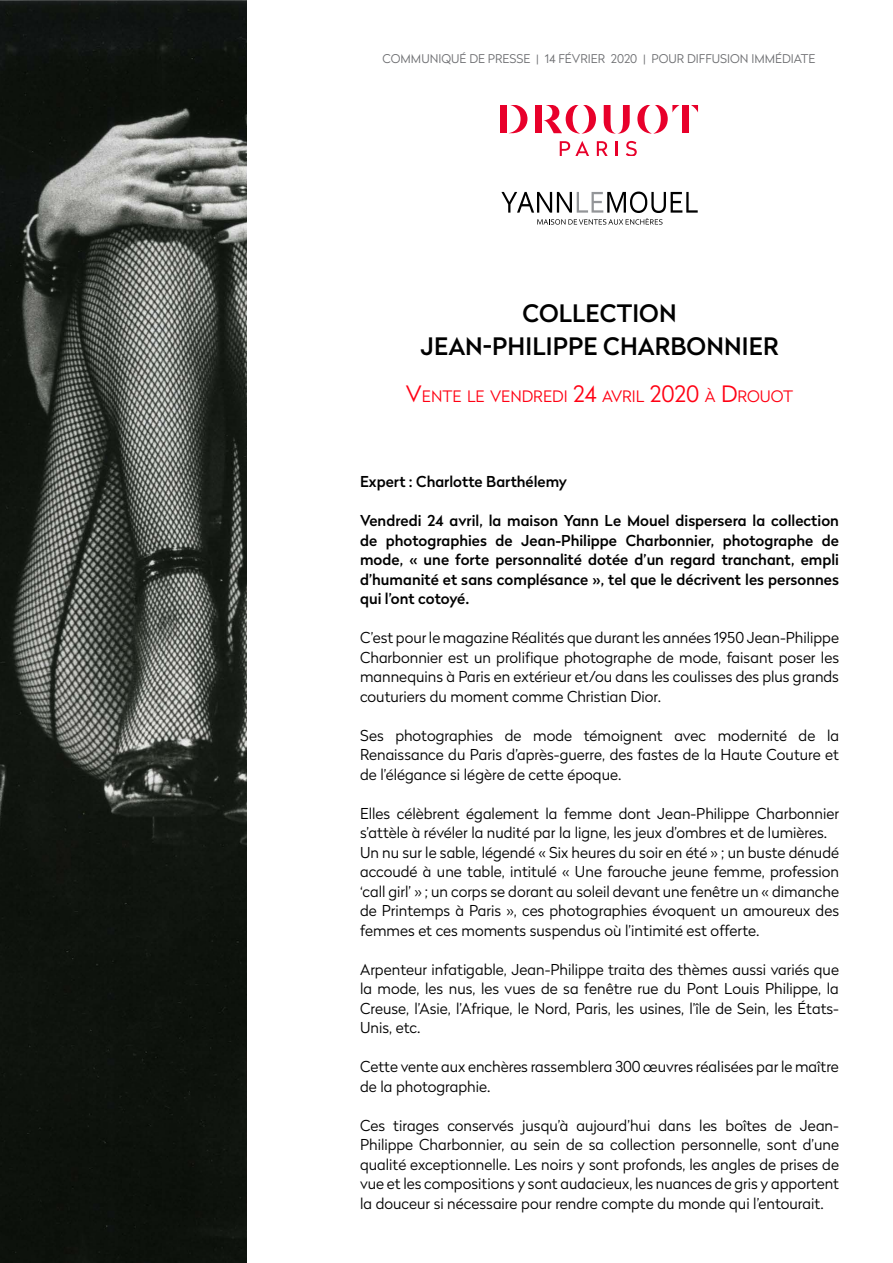
<style>
.page{position:relative;width:893px;height:1263px;background:#fff}
.page>*{position:absolute;margin:0;border:0;box-sizing:border-box;transform-origin:0 0}
.t1{font:500 24px/33px "Radikal";letter-spacing:.005em;color:#000;text-align:center}
.t2{font:300 15.75px "Radikal";color:#ff0013}
.t3{font:300 15px/19.5px "Radikal";color:#000;text-align:justify}
.t4{font:500 15px/19.5px "Radikal";color:#000;text-align:justify}
.t5{font:300 12px "Radikal";color:#6d6e71}
.s1{font-size:22.5px}
</style>
<div class="page">
<svg style="left:560px;top:141px;width:29px;height:15px"></svg>
<svg style="left:597px;top:141px;width:11px;height:15px"></svg>
<svg style="left:616px;top:141px;width:2px;height:15px"></svg>
<svg style="left:626px;top:141px;width:11px;height:15px"></svg>
<svg style="left:604px;top:105px;width:26px;height:29px"></svg>
<div style="left:535px;top:105px;width:7px;height:28px;background:#e8002a"></div>
<svg style="left:544px;top:105px;width:52px;height:29px"></svg>
<div style="left:500px;top:105px;width:7px;height:28px;background:#e8002a"></div>
<svg style="left:509px;top:105px;width:18px;height:28px"></svg>
<svg style="left:691px;top:105px;width:7px;height:7px"></svg>
<svg style="left:637px;top:105px;width:43px;height:29px"></svg>
<div style="left:682px;top:105px;width:7px;height:28px;background:#e8002a"></div>
<svg style="left:501px;top:192px;width:197px;height:33px"></svg>
<img style="left:0;top:0;width:247px;height:1263px">
<p class="t5" style="left:383px;top:50px;width:434px">COMMUNIQUÉ DE PRESSE | 14 FÉVRIER 2020 | POUR DIFFUSION IMMÉDIATE</p>
<h1 class="t1" style="left:421px;top:295px;width:359px">COLLECTION<br>JEAN-PHILIPPE CHARBONNIER</h1>
<p class="t2" style="left:406px;top:385px;width:389px"><span class="s1">V</span>ENTE LE VENDREDI <span class="s1">24</span> AVRIL <span class="s1">2020</span> À <span class="s1">D</span> ROUOT</p>
<p class="t4" style="left:360px;top:471px;width:208px">Expert : Charlotte Barthélemy</p>
<p class="t4" style="left:360px;top:510px;width:480px">Vendredi 24 avril, la maison Yann Le Mouel dispersera la collection de photographies de Jean-Philippe Charbonnier, photographe de mode, « une forte personnalité dotée d’un regard tranchant, empli d’humanité et sans complésance », tel que le décrivent les personnes qui l’ont cotoyé.</p>
<p class="t3" style="left:360px;top:628px;width:480px">C’est pour le magazine Réalités que durant les années 1950 Jean-Philippe Charbonnier est un prolifique photographe de mode, faisant poser les mannequins à Paris en extérieur et/ou dans les coulisses des plus grands couturiers du moment comme Christian Dior.</p>
<p class="t3" style="left:360px;top:725px;width:480px">Ses photographies de mode témoignent avec modernité de la Renaissance du Paris d’après-guerre, des fastes de la Haute Couture et de l’élégance si légère de cette époque.</p>
<p class="t3" style="left:360px;top:803px;width:480px;text-align:left">Elles célèbrent également la femme dont Jean-Philippe Charbonnier s’attèle à révéler la nudité par la ligne, les jeux d’ombres et de lumières.<br>Un nu sur le sable, légendé « Six heures du soir en été » ; un buste dénudé accoudé à une table, intitulé « Une farouche jeune femme, profession ‘call girl’ » ; un corps se dorant au soleil devant une fenêtre un « dimanche de Printemps à Paris », ces photographies évoquent un amoureux des femmes et ces moments suspendus où l’intimité est offerte.</p>
<p class="t3" style="left:360px;top:959px;width:480px">Arpenteur infatigable, Jean-Philippe traita des thèmes aussi variés que la mode, les nus, les vues de sa fenêtre rue du Pont Louis Philippe, la Creuse, l’Asie, l’Afrique, le Nord, Paris, les usines, l’île de Sein, les États-Unis, etc.</p>
<p class="t3" style="left:360px;top:1057px;width:480px">Cette vente aux enchères rassemblera 300 œuvres réalisées par le maître de la photographie.</p>
<p class="t3" style="left:360px;top:1115px;width:480px">Ces tirages conservés jusqu’à aujourd’hui dans les boîtes de Jean-Philippe Charbonnier, au sein de sa collection personnelle, sont d’une qualité exceptionnelle. Les noirs y sont profonds, les angles de prises de vue et les compositions y sont audacieux, les nuances de gris y apportent la douceur si nécessaire pour rendre compte du monde qui l’entourait.</p>
</div>
